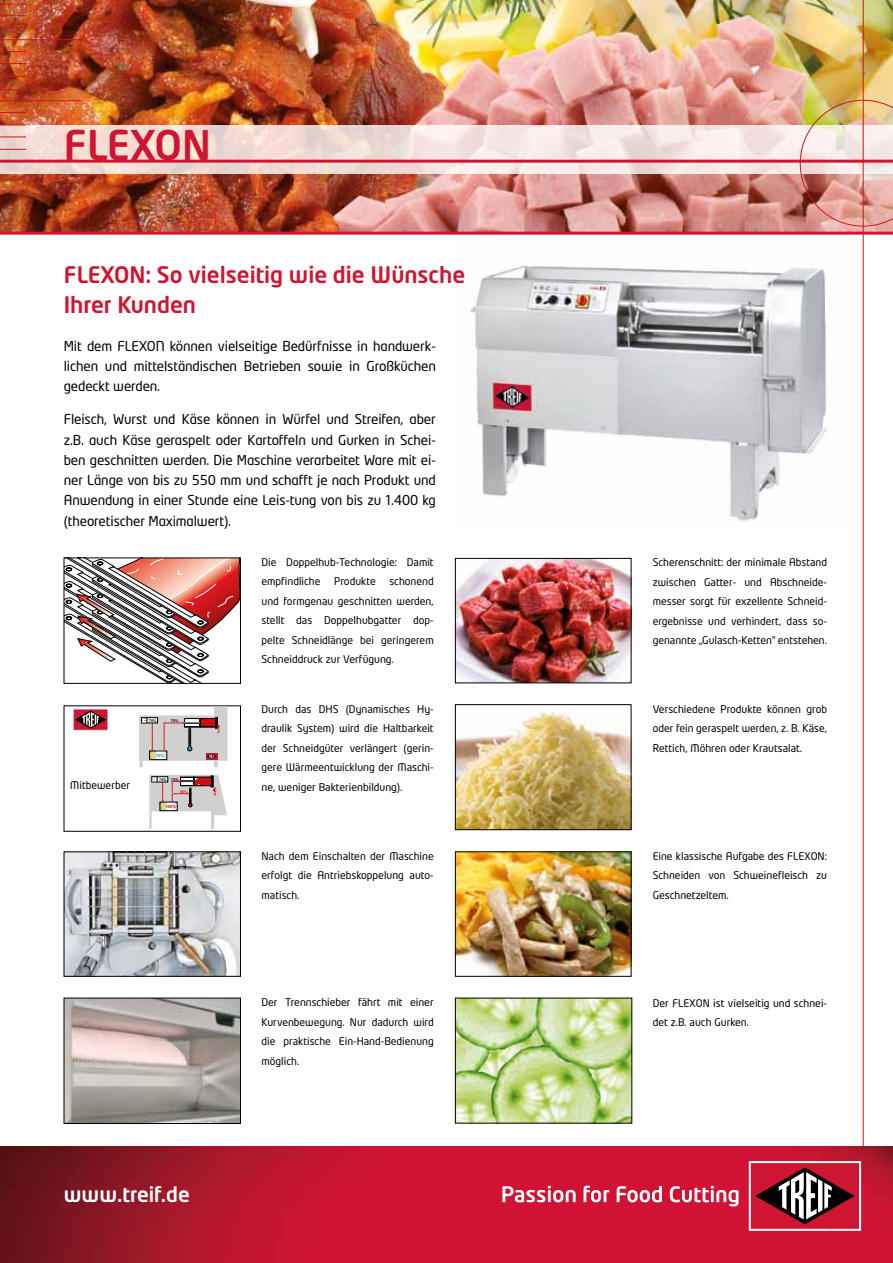
<style>
.page{position:relative;width:893px;height:1263px;background:#fff}
.page>*{position:absolute;margin:0;border:0;box-sizing:border-box;transform-origin:0 0}
.t1{font:500 40.5px "Neo Tech Alt";color:#ce1531}
.t2{font:500 22.5px/30px "Neo Tech Alt";color:#ce1531}
.t3{font:500 20.55px "Neo Tech Alt";color:#fff}
.t4{font:13.5px/20.2px "Neo Tech";letter-spacing:-.01em;color:#000;text-align:justify}
.t5{font:10.5px/19.5px "Neo Tech Alt";color:#000;text-align:justify}
.t6{font:700 4.35px "Arial";color:#2e91d0}
.t7{font:700 4.2px "Arial";color:#e30613}
.t8{font:700 3.75px "Arial";color:#000}
.t9{font:700 3.75px "Arial";color:#e30613}
</style>
<div class="page">
<img style="left:0;top:0;width:893px;height:232px">
<hr style="left:0;top:232px;width:893px;height:3px;background:#ce1531">
<img style="left:457px;top:712px;width:172px;height:116px">
<div style="left:455px;top:704px;width:176px;height:126px;border:1px solid #000"></div>
<img style="left:457px;top:853px;width:172px;height:121px">
<div style="left:455px;top:851px;width:176px;height:125px;border:1px solid #000"></div>
<img style="left:457px;top:1000px;width:173px;height:121px">
<svg style="left:66px;top:560px;width:173px;height:122px"></svg>
<div style="left:64px;top:558px;width:177px;height:126px;border:1px solid #000"></div>
<img style="left:470px;top:265px;width:357px;height:257px">
<img style="left:66px;top:853px;width:173px;height:121px">
<div style="left:64px;top:851px;width:177px;height:125px;border:1px solid #000"></div>
<img style="left:66px;top:1000px;width:173px;height:122px">
<div style="left:64px;top:998px;width:177px;height:126px;border:1px solid #000"></div>
<svg style="left:0;top:125px;width:800px;height:48px;background:#f2dfdb"></svg>
<hr style="left:0;top:160px;width:893px;height:3px;background:#ce1531">
<img style="left:800px;top:100px;width:93px;height:126px">
<div style="left:73px;top:709px;width:35px;height:21px;background:#ce1531"></div>
<div style="left:73px;top:708px;width:35px;height:23px;border:1px solid #fff"></div>
<svg style="left:75px;top:711px;width:31px;height:18px"></svg>
<hr style="left:863px;top:0;width:1px;height:1263px;background:#cd171a">
<img style="left:0;top:1146px;width:893px;height:117px">
<div style="left:750px;top:1162px;width:110px;height:68px;background:#ce1531"></div>
<div style="left:749px;top:1161px;width:112px;height:70px;border:2px solid #fff"></div>
<svg style="left:755px;top:1167px;width:99px;height:57px"></svg>
<svg style="left:502px;top:1186px;width:74px;height:16px"></svg>
<svg style="left:583px;top:1186px;width:26px;height:16px"></svg>
<svg style="left:617px;top:1186px;width:45px;height:16px"></svg>
<svg style="left:670px;top:1186px;width:68px;height:20px"></svg>
<svg style="left:139px;top:706px;width:89px;height:61px"></svg>
<svg style="left:149px;top:775px;width:78px;height:54px"></svg>
<hr style="left:0;top:39px;width:81px;height:1px;background:#cd171a">
<hr style="left:0;top:100px;width:81px;height:1px;background:#cd171a">
<svg style="left:0;top:51px;width:26px;height:1px"></svg>
<svg style="left:0;top:112px;width:26px;height:1px"></svg>
<svg style="left:0;top:4px;width:26px;height:1px"></svg>
<svg style="left:0;top:63px;width:26px;height:1px"></svg>
<svg style="left:0;top:125px;width:26px;height:1px"></svg>
<svg style="left:0;top:76px;width:26px;height:1px"></svg>
<svg style="left:0;top:137px;width:26px;height:1px"></svg>
<svg style="left:0;top:15px;width:26px;height:1px"></svg>
<svg style="left:0;top:89px;width:26px;height:1px"></svg>
<svg style="left:0;top:149px;width:26px;height:1px"></svg>
<svg style="left:0;top:27px;width:26px;height:1px"></svg>
<img style="left:457px;top:560px;width:172px;height:121px">
<div style="left:455px;top:558px;width:176px;height:125px;border:1px solid #000"></div>
<h1 class="t1" style="left:64px;top:120px;width:149px">FLEXON</h1>
<h2 class="t2" style="left:64px;top:259px;width:403px">FLEXON: So vielseitig wie die Wünsche<br>Ihrer Kunden</h2>
<p class="t4" style="left:64px;top:335px;width:374px">Mit dem FLEXON können vielseitige Bedürfnisse in handwerk&shy;lichen und mittelständischen Betrieben sowie in Großküchen gedeckt werden.</p>
<p class="t4" style="left:64px;top:409px;width:374px">Fleisch, Wurst und Käse können in Würfel und Streifen, aber z.B. auch Käse geraspelt oder Kartoffeln und Gurken in Schei&shy;ben geschnitten werden. Die Maschine verarbeitet Ware mit ei&shy;ner Länge von bis zu 550 mm und schafft je nach Produkt und Anwendung in einer Stunde eine Leis-tung von bis zu 1.400 kg (theoretischer Maximalwert).</p>
<p class="t5" style="left:70px;top:776px;width:61px">Mitbewerber</p>
<p class="t8" style="left:149px;top:718px;width:9px">70%</p>
<p class="t8" style="left:171px;top:718px;width:9px">70%</p>
<p class="t6" style="left:156px;top:753px;width:10px">70%</p>
<p class="t8" style="left:159px;top:777px;width:21px">70% 70%</p>
<p class="t9" style="left:180px;top:789px;width:9px">30%</p>
<p class="t7" style="left:166px;top:803px;width:12px">100%</p>
<h3 class="t3" style="left:64px;top:1181px;width:128px">www.treif.de</h3>
<p class="t5" style="left:261px;top:552px;width:174px">Die Doppelhub-Technologie: Damit empfindliche</p>
<p class="t5" style="left:261px;top:571px;width:174px;text-indent:128px">schonend und formgenau geschnitten werden, stellt das Doppelhubgatter dop&shy;pelte Schneidlänge bei geringerem Schneiddruck zur Verfügung.</p>
<p class="t5" style="left:334px;top:571px;width:43px">Produkte</p>
<p class="t5" style="left:261px;top:699px;width:174px">Durch das DHS (Dynamisches Hy&shy;draulik System) wird die Haltbarkeit der Schneidgüter verlängert (gerin&shy;gere Wärmeentwicklung der Maschi&shy;ne, weniger Bakterienbildung).</p>
<p class="t5" style="left:261px;top:846px;width:174px">Nach dem Einschalten der Maschine erfolgt die Antriebskoppelung auto&shy;matisch.</p>
<p class="t5" style="left:261px;top:992px;width:174px">Der Trennschieber fährt mit einer Kurvenbewegung. Nur dadurch wird die praktische Ein-Hand-Bedienung möglich.</p>
<p class="t5" style="left:653px;top:552px;width:176px">Scherenschnitt: der minimale Abstand zwischen Gatter- und Abschneide&shy;messer sorgt für exzellente Schneid&shy;ergebnisse und verhindert, dass so&shy;genannte „Gulasch-Ketten“ entstehen.</p>
<p class="t5" style="left:653px;top:699px;width:176px">Verschiedene Produkte können grob oder fein geraspelt werden, z. B. Käse, Rettich, Möhren oder Krautsalat.</p>
<p class="t5" style="left:653px;top:846px;width:176px">Eine klassische Aufgabe des FLEXON:<br>Schneiden von Schweinefleisch zu Geschnetzeltem.</p>
<p class="t5" style="left:653px;top:993px;width:176px">Der FLEXON ist vielseitig und schnei&shy;det z.B. auch Gurken.</p>
</div>
